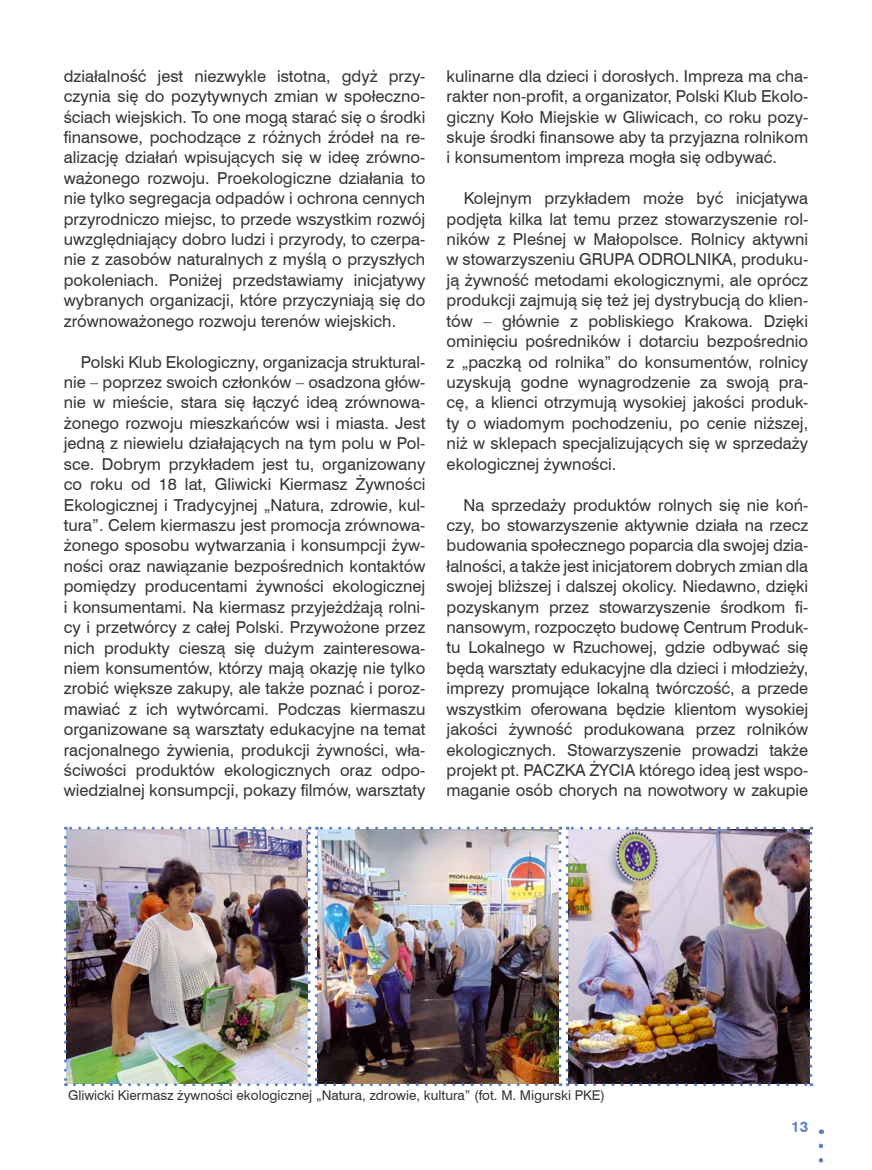
<style>
.page{position:relative;width:872px;height:1170px;background:#fff}
.page>*{position:absolute;margin:0;border:0;box-sizing:border-box;transform-origin:0 0}
.t1{font:16.5px/20.4px "Swiss 721 l 2";color:#373437;text-align:justify}
.t2{font:15px "Swiss 721 L2 Bold Rounded";color:#5b81c1}
.t3{font:13.5px "Swiss 721 l 2";color:#373437}
</style>
<div class="page">
<svg style="left:818px;top:1145px;width:5px;height:18px"></svg>
<img style="left:64px;top:826px;width:748px;height:260px">
<p class="t1" style="left:64px;top:65px;width:363px">działalność jest niezwykle istotna, gdyż przy&shy;czynia się do pozytywnych zmian w społeczno&shy;ściach wiejskich. To one mogą starać się o środki finansowe, pochodzące z różnych źródeł na re&shy;alizację działań wpisujących się w ideę zrówno&shy;ważonego rozwoju. Proekologiczne działania to nie tylko segregacja odpadów i ochrona cennych przyrodniczo miejsc, to przede wszystkim rozwój uwzględniający dobro ludzi i przyrody, to czerpa&shy;nie z zasobów naturalnych z myślą o przyszłych pokoleniach. Poniżej przedstawiamy inicjatywy wybranych organizacji, które przyczyniają się do zrównoważonego rozwoju terenów wiejskich.</p>
<p class="t1" style="left:64px;top:351px;width:363px;text-indent:17px">Polski Klub Ekologiczny, organizacja struktural&shy;nie – poprzez swoich członków – osadzona głów&shy;nie w mieście, stara się łączyć ideą zrównowa&shy;żonego rozwoju mieszkańców wsi i miasta. Jest jedną z niewielu działających na tym polu w Pol&shy;sce. Dobrym przykładem jest tu, organizowany co roku od 18 lat, Gliwicki Kiermasz Żywności Ekologicznej i Tradycyjnej „Natura, zdrowie, kul&shy;tura”. Celem kiermaszu jest promocja zrównowa&shy;żonego sposobu wytwarzania i konsumpcji żyw&shy;ności oraz nawiązanie bezpośrednich kontaktów pomiędzy producentami żywności ekologicznej i konsumentami. Na kiermasz przyjeżdżają rolni&shy;cy i przetwórcy z całej Polski. Przywożone przez nich produkty cieszą się dużym zainteresowa&shy;niem konsumentów, którzy mają okazję nie tylko zrobić większe zakupy, ale także poznać i poroz&shy;mawiać z ich wytwórcami. Podczas kiermaszu organizowane są warsztaty edukacyjne na temat racjonalnego żywienia, produkcji żywności, wła&shy;ściwości produktów ekologicznych oraz odpo&shy;wiedzialnej konsumpcji, pokazy filmów, warsztaty</p>
<p class="t1" style="left:446px;top:65px;width:363px">kulinarne dla dzieci i dorosłych. Impreza ma cha&shy;rakter non-profit, a organizator, Polski Klub Ekolo&shy;giczny Koło Miejskie w Gliwicach, co roku pozy&shy;skuje środki finansowe aby ta przyjazna rolnikom i konsumentom impreza mogła się odbywać.</p>
<p class="t1" style="left:446px;top:188px;width:363px;text-indent:17px">Kolejnym przykładem może być inicjatywa podjęta kilka lat temu przez stowarzyszenie rol&shy;ników z Pleśnej w Małopolsce. Rolnicy aktywni w stowarzyszeniu GRUPA ODROLNIKA, produku&shy;ją żywność metodami ekologicznymi, ale oprócz produkcji zajmują się też jej dystrybucją do klien&shy;tów – głównie z pobliskiego Krakowa. Dzięki ominięciu pośredników i dotarciu bezpośrednio z „paczką od rolnika” do konsumentów, rolnicy uzyskują godne wynagrodzenie za swoją pra&shy;cę, a klienci otrzymują wysokiej jakości produk&shy;ty o wiadomym pochodzeniu, po cenie niższej, niż w sklepach specjalizujących się w sprzedaży ekologicznej żywności.</p>
<p class="t1" style="left:446px;top:494px;width:363px;text-indent:17px">Na sprzedaży produktów rolnych się nie koń&shy;czy, bo stowarzyszenie aktywnie działa na rzecz budowania społecznego poparcia dla swojej dzia&shy;łalności, a także jest inicjatorem dobrych zmian dla swojej bliższej i dalszej okolicy. Niedawno, dzięki pozyskanym przez stowarzyszenie środkom fi&shy;nansowym, rozpoczęto budowę Centrum Produk&shy;tu Lokalnego w Rzuchowej, gdzie odbywać się będą warsztaty edukacyjne dla dzieci i młodzieży, imprezy promujące lokalną twórczość, a przede wszystkim oferowana będzie klientom wysokiej jakości żywność produkowana przez rolników ekologicznych. Stowarzyszenie prowadzi także projekt pt. PACZKA ŻYCIA którego ideą jest wspo&shy;maganie osób chorych na nowotwory w zakupie</p>
<p class="t3" style="left:68px;top:1086px;width:538px">Gliwicki Kiermasz żywności ekologicznej „Natura, zdrowie, kultura” (fot. M. Migurski PKE)</p>
<p class="t2" style="left:791px;top:1116px;width:19px">13</p>
</div>
